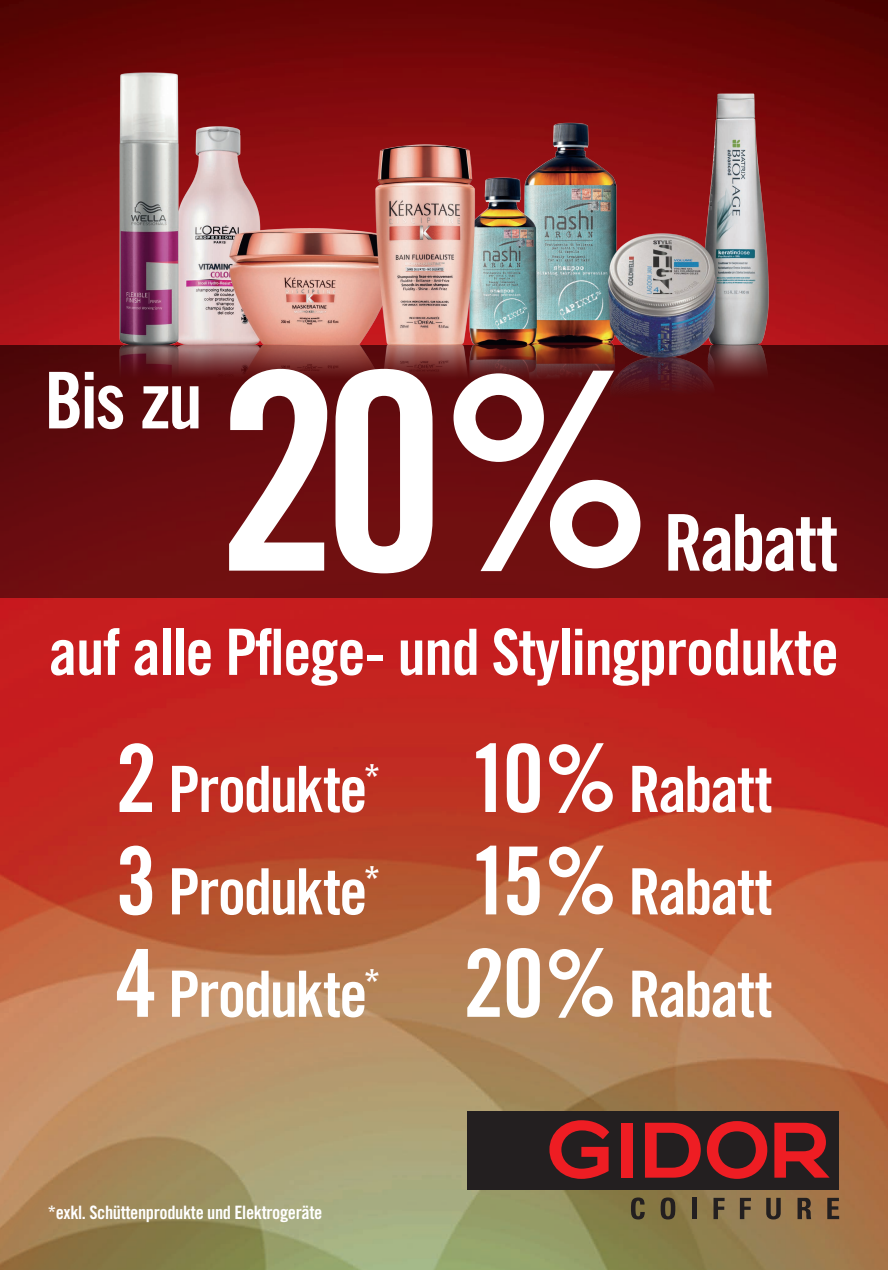
<style>
.page{position:relative;width:888px;height:1270px;background:#fff}
.page>*{position:absolute;margin:0;border:0;box-sizing:border-box;transform-origin:0 0}
.t1{font:275.66px "Trade Gothic LT Std Bd Cn 20";color:#fff}
.t2{font:78.33px "Trade Gothic LT Std Bd Cn 20";letter-spacing:-.035em;color:#fff}
.t3{font:63.91px "Trade Gothic LT Std Bd Cn 20";letter-spacing:-.025em;color:#fff}
.t4{font:18.48px "Trade Gothic LT Std Bd Cn 20";letter-spacing:-.02em;color:#fff}
.s1{font-size:270.13px}
.s2{font-size:93.97px}
</style>
<div class="page">
<img style="left:0;top:0;width:888px;height:1270px">
<div style="left:0;top:345px;width:888px;height:252px;background:linear-gradient(to bottom,#4b0608,#730f12)"></div>
<div style="left:467px;top:1111px;width:372px;height:79px;background:#231f20"></div>
<svg style="left:549px;top:1120px;width:60px;height:59px"></svg>
<div style="left:621px;top:1123px;width:12px;height:55px;background:#ee1d23"></div>
<svg style="left:645px;top:1123px;width:56px;height:55px"></svg>
<svg style="left:707px;top:1121px;width:60px;height:58px"></svg>
<svg style="left:774px;top:1123px;width:56px;height:55px"></svg>
<svg style="left:631px;top:1197px;width:14px;height:22px"></svg>
<svg style="left:661px;top:1197px;width:14px;height:22px"></svg>
<div style="left:692px;top:1198px;width:5px;height:21px;background:#231f20"></div>
<svg style="left:713px;top:1198px;width:12px;height:21px"></svg>
<svg style="left:740px;top:1198px;width:11px;height:21px"></svg>
<svg style="left:766px;top:1198px;width:15px;height:21px"></svg>
<svg style="left:798px;top:1198px;width:13px;height:21px"></svg>
<svg style="left:827px;top:1198px;width:12px;height:21px"></svg>
<img style="left:105px;top:59px;width:680px;height:492px">
<p class="t2" style="left:44px;top:353px;width:160px">Bis zu</p>
<h1 class="t1" style="left:217px;top:305px;width:439px">20<span class="s1">%</span></h1>
<p class="t2" style="left:664px;top:495px;width:176px">Rabatt</p>
<p class="t3" style="left:49px;top:613px;width:792px">auf alle Pflege- und Stylingprodukte</p>
<p class="t3" style="left:115px;top:750px;width:267px"><span class="s2">2</span> Produkte<sup>*</sup></p>
<p class="t3" style="left:469px;top:750px;width:305px"><span class="s2">10%</span> Rabatt</p>
<p class="t3" style="left:115px;top:853px;width:267px"><span class="s2">3</span> Produkte<sup>*</sup></p>
<p class="t3" style="left:469px;top:853px;width:305px"><span class="s2">15%</span> Rabatt</p>
<p class="t3" style="left:115px;top:955px;width:267px"><span class="s2">4</span> Produkte<sup>*</sup></p>
<p class="t3" style="left:463px;top:955px;width:311px"><span class="s2">20%</span> Rabatt</p>
<p class="t4" style="left:48px;top:1202px;width:276px">*exkl. Schüttenprodukte und Elektrogeräte</p>
</div>
